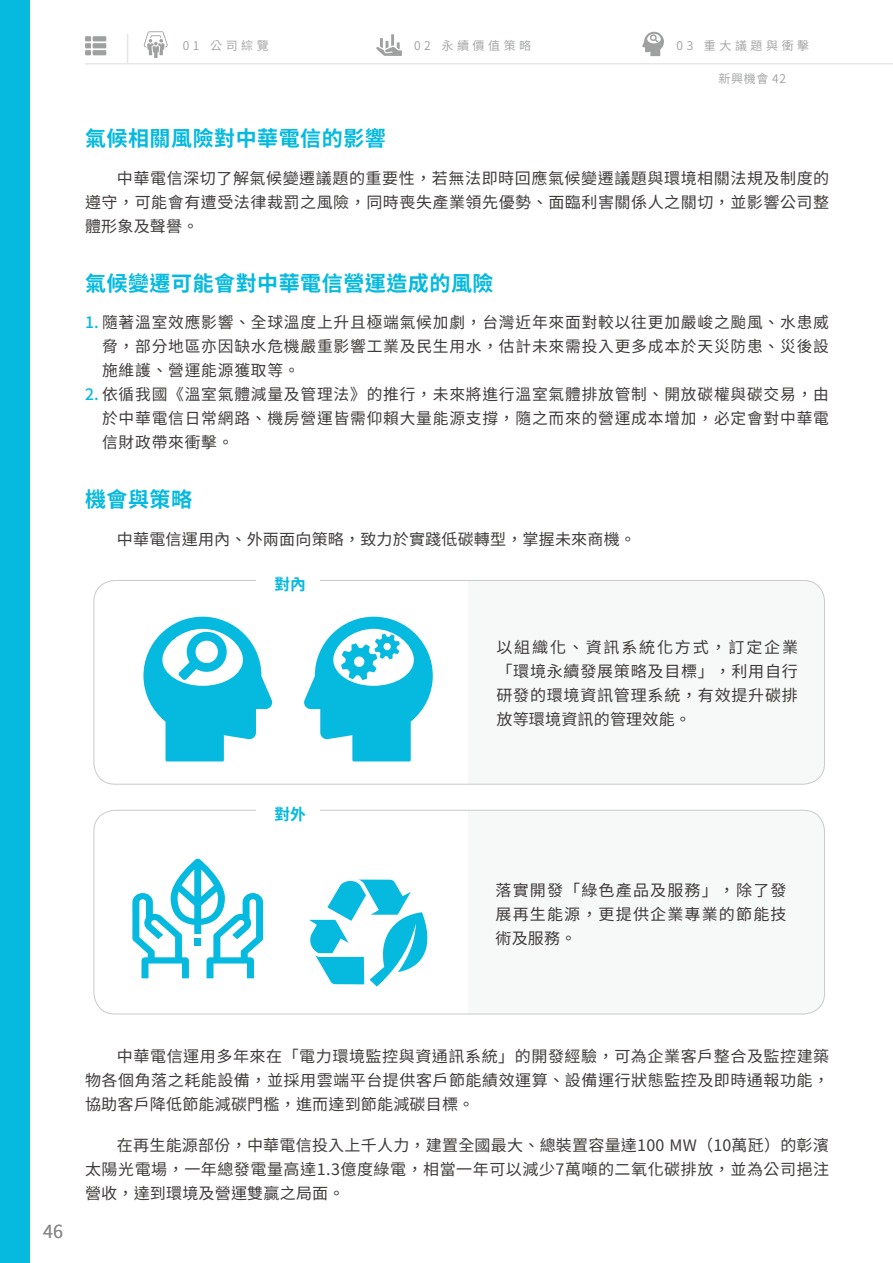
<style>
.page{position:relative;width:893px;height:1263px;background:#fff}
.page>*{position:absolute;margin:0;border:0;box-sizing:border-box;transform-origin:0 0}
.t1{font:700 21px "Noto Sans CJ Ktc";letter-spacing:.025em;color:#05b9df}
.t2{font:600 18px "Noto Sans CJ Ktc";color:#898989}
.t3{font:15.75px/24px "Noto Sans CJ Ktc";letter-spacing:.03em;color:#3f3b3a;text-align:justify}
.t4{font:15.75px "Noto Sans CJ Ktc";letter-spacing:.01em;color:#3f3b3a}
.t5{font:700 15.75px "Noto Sans CJ Ktc";color:#05b9df}
.t6{font:600 12px "Noto Sans CJ Ktc";letter-spacing:.295em;color:#9fa0a0}
.s1{font-weight:500;color:#05b9df}
</style>
<div class="page">
<div style="left:0;top:0;width:30px;height:1263px;background:#05b9df"></div>
<svg style="left:85px;top:36px;width:21px;height:19px"></svg>
<hr style="left:85px;top:63px;width:808px;height:2px;background:#e6e6e7">
<svg style="left:127px;top:34px;width:1px;height:29px"></svg>
<svg style="left:144px;top:31px;width:24px;height:27px"></svg>
<svg style="left:642px;top:32px;width:22px;height:24px"></svg>
<svg style="left:376px;top:34px;width:26px;height:22px"></svg>
<div style="left:94px;top:580px;width:731px;height:204px;border:1px solid #c9caca;border-radius:21px"></div>
<div style="left:94px;top:810px;width:731px;height:204px;border:1px solid #c9caca;border-radius:21px"></div>
<div style="left:256px;top:560px;width:64px;height:34px;background:#fff"></div>
<div style="left:256px;top:791px;width:64px;height:34px;background:#fff"></div>
<svg style="left:304px;top:617px;width:129px;height:144px"></svg>
<svg style="left:143px;top:617px;width:129px;height:144px"></svg>
<svg style="left:309px;top:879px;width:119px;height:107px"></svg>
<svg style="left:132px;top:858px;width:131px;height:120px"></svg>
<div style="left:194px;top:938px;width:7px;height:8px;background:#05b9df"></div>
<p class="t6" style="left:183px;top:39px;width:87px">01 公司綜覽</p>
<p class="t6" style="left:414px;top:39px;width:119px">02 永續價值策略</p>
<p class="t6" style="left:677px;top:39px;width:134px">03 重大議題與衝擊</p>
<p class="t6" style="left:718px;top:72px;width:69px">新興機會 42</p>
<h1 class="t1" style="left:85px;top:127px;width:302px">氣候相關風險對中華電信的影響</h1>
<p class="t3" style="left:85px;top:167px;width:746px;text-indent:32px">中華電信深切了解氣候變遷議題的重要性，若無法即時回應氣候變遷議題與環境相關法規及制度的遵守，可能會有遭受法律裁罰之風險，同時喪失產業領先優勢、面臨利害關係人之關切，並影響公司整體形象及聲譽。</p>
<h1 class="t1" style="left:85px;top:271px;width:410px">氣候變遷可能會對中華電信營運造成的風險</h1>
<p class="t3" style="left:102px;top:311px;width:728px;text-indent:-17px"><span class="s1">1.</span> 隨著溫室效應影響、全球溫度上升且極端氣候加劇，台灣近年來面對較以往更加嚴峻之颱風、水患威脅，部分地區亦因缺水危機嚴重影響工業及民生用水，估計未來需投入更多成本於天災防患、災後設施維護、營運能源獲取等。</p>
<p class="t3" style="left:102px;top:383px;width:728px;text-indent:-17px"><span class="s1">2.</span> 依循我國《溫室氣體減量及管理法》的推行，未來將進行溫室氣體排放管制、開放碳權與碳交易，由於中華電信日常網路、機房營運皆需仰賴大量能源支撐，隨之而來的營運成本增加，必定會對中華電信財政帶來衝擊。</p>
<h1 class="t1" style="left:85px;top:487px;width:109px">機會與策略</h1>
<p class="t4" style="left:117px;top:530px;width:521px">中華電信運用內、外兩面向策略，致力於實踐低碳轉型，掌握未來商機。</p>
<p class="t5" style="left:274px;top:575px;width:33px">對內</p>
<p class="t5" style="left:274px;top:805px;width:33px">對外</p>
<p class="t3" style="left:496px;top:635px;width:303px">以組織化、資訊系統化方式，訂定企業「環境永續發展策略及目標」，利用自行研發的環境資訊管理系統，有效提升碳排放等環境資訊的管理效能。</p>
<p class="t3" style="left:495px;top:879px;width:293px">落實開發「綠色產品及服務」，除了發展再生能源，更提供企業專業的節能技術及服務。</p>
<p class="t2" style="left:43px;top:1221px;width:21px">46</p>
<p class="t3" style="left:85px;top:1044px;width:746px;text-indent:32px">中華電信運用多年來在「電力環境監控與資通訊系統」的開發經驗，可為企業客戶整合及監控建築物各個角落之耗能設備，並採用雲端平台提供客戶節能績效運算、設備運行狀態監控及即時通報功能，協助客戶降低節能減碳門檻，進而達到節能減碳目標。</p>
<p class="t3" style="left:85px;top:1133px;width:746px;text-indent:32px">在再生能源部份，中華電信投入上千人力，建置全國最大、總裝置容量達100 MW（10萬瓩）的彰濱太陽光電場，一年總發電量高達1.3億度綠電，相當一年可以減少7萬噸的二氧化碳排放，並為公司挹注營收，達到環境及營運雙贏之局面。</p>
</div>
